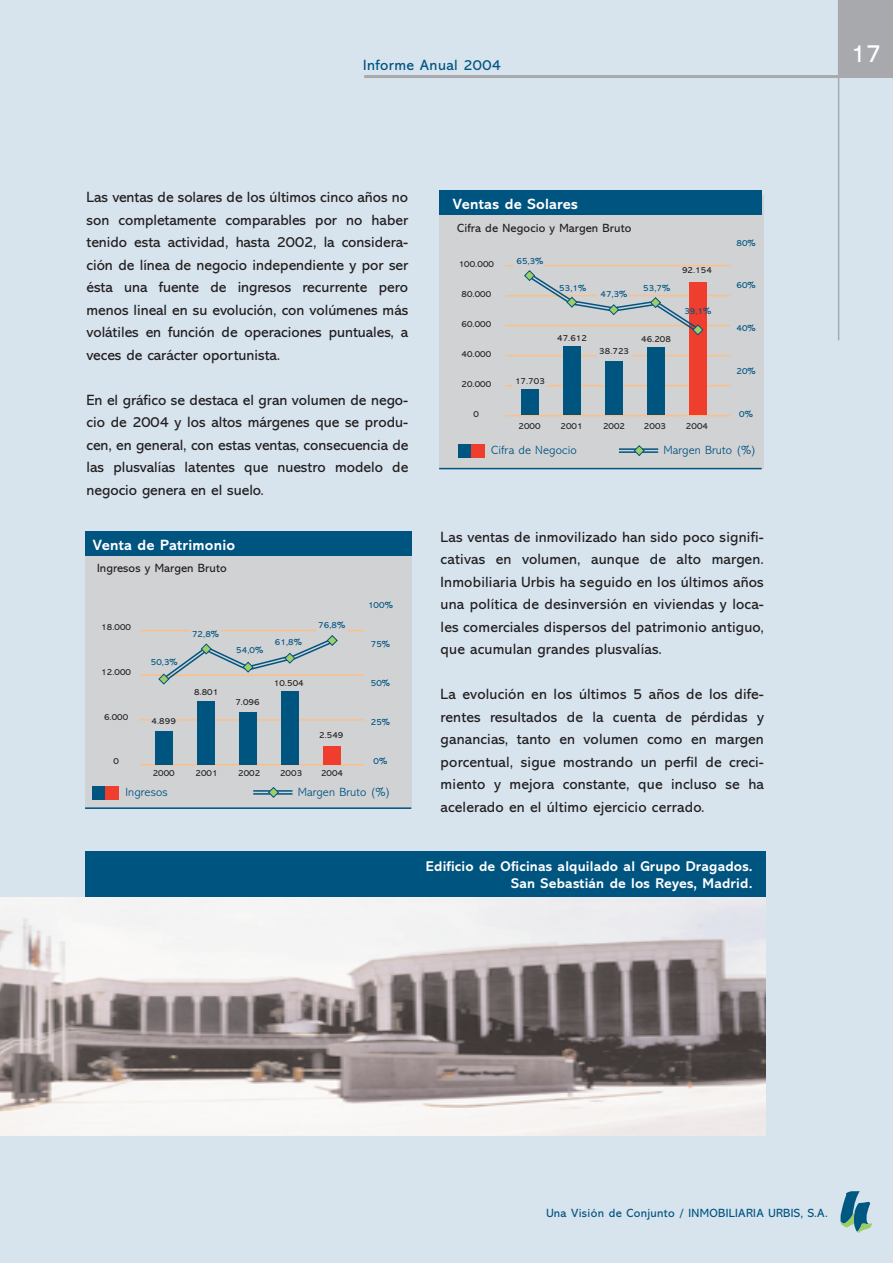
<style>
.page{position:relative;width:893px;height:1263px;background:#d7e4ee}
.page>*{position:absolute;margin:0;border:0;box-sizing:border-box;transform-origin:0 0}
.t1{font:25.5px "Abadi";color:#fff}
.t2{font:15px/22.5px "Abadi";letter-spacing:.005em;color:#231f20;text-align:justify}
.t3{font:700 15px "Abadi";letter-spacing:.015em;color:#fff}
.t4{font:15px "Abadi";letter-spacing:.025em;color:#005480}
.t5{font:700 14.25px/16.5px "Abadi";letter-spacing:.015em;color:#fff;text-align:right}
.t6{font:300 12px "Abadi";letter-spacing:.01em;color:#005480}
.t7{font:12px "Abadi";letter-spacing:.01em;color:#231f20}
.t8{font:12px "Abadi";letter-spacing:.025em;color:#005480}
.t9{font:9px "Abadi";letter-spacing:.01em;color:#231f20}
.t10{font:9px "Abadi";letter-spacing:.01em;color:#005480}
</style>
<div class="page">
<div style="left:839px;top:0;width:54px;height:76px;background:#a8a9ad"></div>
<hr style="left:364px;top:75px;width:529px;height:3px;background:#a8a9ad">
<hr style="left:838px;top:0;width:1px;height:340px;background:#a8a9ad">
<svg style="left:840px;top:1191px;width:32px;height:41px"></svg>
<div style="left:85px;top:535px;width:326px;height:273px;background:#d1d2d4"></div>
<div style="left:85px;top:531px;width:326px;height:24px;background:#005480"></div>
<hr style="left:140px;top:630px;width:224px;height:1px;background:#fcc087">
<hr style="left:140px;top:674px;width:224px;height:2px;background:#fcc087">
<hr style="left:140px;top:719px;width:224px;height:2px;background:#fcc087">
<hr style="left:140px;top:764px;width:224px;height:1px;background:#fcc087">
<hr style="left:85px;top:807px;width:326px;height:2px;background:#005480">
<div style="left:155px;top:732px;width:18px;height:33px;background:#005480"></div>
<div style="left:197px;top:701px;width:18px;height:64px;background:#005480"></div>
<div style="left:239px;top:712px;width:18px;height:53px;background:#005480"></div>
<div style="left:281px;top:692px;width:18px;height:73px;background:#005480"></div>
<div style="left:323px;top:746px;width:18px;height:19px;background:#ef3e2e"></div>
<div style="left:150px;top:716px;width:28px;height:12px;background:#d1d2d4"></div>
<div style="left:191px;top:630px;width:30px;height:12px;background:#d1d2d4"></div>
<div style="left:317px;top:620px;width:30px;height:12px;background:#d1d2d4"></div>
<div style="left:92px;top:786px;width:14px;height:14px;background:#005480"></div>
<div style="left:106px;top:786px;width:13px;height:14px;background:#ef3e2e"></div>
<hr style="left:253px;top:790px;width:39px;height:2px;background:#005480">
<hr style="left:253px;top:793px;width:39px;height:2px;background:#005480">
<svg style="left:268px;top:787px;width:11px;height:11px"></svg>
<svg style="left:158px;top:635px;width:180px;height:50px"></svg>
<div style="left:439px;top:195px;width:324px;height:274px;background:#d1d2d4"></div>
<div style="left:439px;top:190px;width:323px;height:25px;background:#005480"></div>
<hr style="left:506px;top:265px;width:224px;height:1px;background:#fcc087">
<hr style="left:506px;top:295px;width:224px;height:1px;background:#fcc087">
<hr style="left:506px;top:325px;width:224px;height:1px;background:#fcc087">
<hr style="left:506px;top:355px;width:224px;height:1px;background:#fcc087">
<hr style="left:506px;top:385px;width:224px;height:1px;background:#fcc087">
<hr style="left:506px;top:415px;width:224px;height:1px;background:#fcc087">
<hr style="left:439px;top:468px;width:323px;height:1px;background:#005480">
<div style="left:521px;top:389px;width:18px;height:26px;background:#005480"></div>
<div style="left:563px;top:347px;width:18px;height:68px;background:#005480"></div>
<div style="left:605px;top:361px;width:18px;height:54px;background:#005480"></div>
<div style="left:647px;top:347px;width:18px;height:68px;background:#005480"></div>
<div style="left:689px;top:282px;width:17px;height:133px;background:#ef3e2e"></div>
<div style="left:513px;top:377px;width:33px;height:12px;background:#d1d2d4"></div>
<div style="left:515px;top:256px;width:30px;height:12px;background:#d1d2d4"></div>
<div style="left:597px;top:347px;width:35px;height:13px;background:#d1d2d4"></div>
<div style="left:458px;top:444px;width:13px;height:14px;background:#005480"></div>
<div style="left:471px;top:444px;width:14px;height:14px;background:#ef3e2e"></div>
<hr style="left:619px;top:448px;width:39px;height:2px;background:#005480">
<hr style="left:619px;top:451px;width:39px;height:2px;background:#005480">
<svg style="left:633px;top:445px;width:12px;height:11px"></svg>
<svg style="left:524px;top:270px;width:180px;height:66px"></svg>
<div style="left:85px;top:851px;width:680px;height:57px;background:#005480"></div>
<img style="left:0;top:897px;width:765px;height:238px">
<p class="t4" style="left:363px;top:60px;width:139px">Informe Anual 2004</p>
<p class="t2" style="left:87px;top:187px;width:323px">Las ventas de solares de los últimos cinco años no son completamente comparables por no haber tenido esta actividad, hasta 2002, la considera&shy;ción de línea de negocio independiente y por ser ésta una fuente de ingresos recurrente pero menos lineal en su evolución, con volúmenes más volátiles en función de operaciones puntuales, a veces de carácter oportunista.</p>
<p class="t2" style="left:87px;top:390px;width:323px">En el gráfico se destaca el gran volumen de nego&shy;cio de 2004 y los altos márgenes que se produ&shy;cen, en general, con estas ventas, consecuencia de las plusvalías latentes que nuestro modelo de negocio genera en el suelo.</p>
<p class="t3" style="left:93px;top:539px;width:144px">Venta de Patrimonio</p>
<p class="t7" style="left:97px;top:564px;width:131px">Ingresos y Margen Bruto</p>
<p class="t9" style="left:101px;top:624px;width:31px">18.000</p>
<p class="t9" style="left:101px;top:669px;width:31px">12.000</p>
<p class="t9" style="left:104px;top:714px;width:26px">6.000</p>
<p class="t9" style="left:113px;top:758px;width:7px">0</p>
<p class="t10" style="left:151px;top:659px;width:28px">50,3%</p>
<p class="t9" style="left:152px;top:718px;width:26px">4.899</p>
<p class="t10" style="left:192px;top:631px;width:28px">72,8%</p>
<p class="t9" style="left:194px;top:688px;width:26px">8.801</p>
<p class="t10" style="left:236px;top:647px;width:28px">54,0%</p>
<p class="t9" style="left:235px;top:698px;width:26px">7.096</p>
<p class="t10" style="left:275px;top:639px;width:28px">61,8%</p>
<p class="t9" style="left:274px;top:680px;width:31px">10.504</p>
<p class="t10" style="left:318px;top:621px;width:28px">76,8%</p>
<p class="t9" style="left:319px;top:731px;width:26px">2.549</p>
<p class="t9" style="left:153px;top:770px;width:24px">2000</p>
<p class="t9" style="left:195px;top:770px;width:24px">2001</p>
<p class="t9" style="left:238px;top:770px;width:24px">2002</p>
<p class="t9" style="left:280px;top:770px;width:24px">2003</p>
<p class="t9" style="left:321px;top:770px;width:24px">2004</p>
<p class="t10" style="left:368px;top:602px;width:26px">100%</p>
<p class="t10" style="left:371px;top:641px;width:21px">75%</p>
<p class="t10" style="left:371px;top:680px;width:21px">50%</p>
<p class="t10" style="left:371px;top:719px;width:21px">25%</p>
<p class="t10" style="left:374px;top:758px;width:15px">0%</p>
<p class="t6" style="left:125px;top:788px;width:44px">Ingresos</p>
<p class="t6" style="left:298px;top:788px;width:94px">Margen Bruto (%)</p>
<p class="t3" style="left:453px;top:199px;width:126px">Ventas de Solares</p>
<p class="t7" style="left:457px;top:224px;width:176px">Cifra de Negocio y Margen Bruto</p>
<p class="t9" style="left:459px;top:261px;width:37px">100.000</p>
<p class="t9" style="left:461px;top:291px;width:31px">80.000</p>
<p class="t9" style="left:461px;top:321px;width:31px">60.000</p>
<p class="t9" style="left:461px;top:351px;width:31px">40.000</p>
<p class="t9" style="left:461px;top:381px;width:31px">20.000</p>
<p class="t9" style="left:474px;top:411px;width:7px">0</p>
<p class="t9" style="left:518px;top:423px;width:24px">2000</p>
<p class="t9" style="left:560px;top:423px;width:24px">2001</p>
<p class="t9" style="left:603px;top:423px;width:24px">2002</p>
<p class="t9" style="left:644px;top:423px;width:24px">2003</p>
<p class="t9" style="left:686px;top:423px;width:24px">2004</p>
<p class="t10" style="left:516px;top:258px;width:28px">65,3%</p>
<p class="t9" style="left:682px;top:267px;width:31px">92.154</p>
<p class="t10" style="left:643px;top:285px;width:28px">53,7%</p>
<p class="t10" style="left:559px;top:285px;width:28px">53,1%</p>
<p class="t10" style="left:600px;top:291px;width:28px">47,3%</p>
<p class="t10" style="left:684px;top:308px;width:28px">39,1%</p>
<p class="t9" style="left:557px;top:334px;width:31px">47.612</p>
<p class="t9" style="left:641px;top:336px;width:31px">46.208</p>
<p class="t9" style="left:599px;top:348px;width:31px">38.723</p>
<p class="t9" style="left:515px;top:378px;width:31px">17.703</p>
<p class="t10" style="left:736px;top:239px;width:21px">80%</p>
<p class="t10" style="left:736px;top:282px;width:21px">60%</p>
<p class="t10" style="left:736px;top:325px;width:21px">40%</p>
<p class="t10" style="left:736px;top:368px;width:21px">20%</p>
<p class="t10" style="left:739px;top:410px;width:15px">0%</p>
<p class="t6" style="left:491px;top:446px;width:87px">Cifra de Negocio</p>
<p class="t6" style="left:663px;top:446px;width:94px">Margen Bruto (%)</p>
<p class="t2" style="left:441px;top:527px;width:325px">Las ventas de inmovilizado han sido poco signifi&shy;cativas en volumen, aunque de alto margen.<br>Inmobiliaria Urbis ha seguido en los últimos años una política de desinversión en viviendas y loca&shy;les comerciales dispersos del patrimonio antiguo, que acumulan grandes plusvalías.</p>
<p class="t2" style="left:441px;top:685px;width:325px">La evolución en los últimos 5 años de los dife&shy;rentes resultados de la cuenta de pérdidas y ganancias, tanto en volumen como en margen porcentual, sigue mostrando un perfil de creci&shy;miento y mejora constante, que incluso se ha acelerado en el último ejercicio cerrado.</p>
<p class="t5" style="left:426px;top:861px;width:328px">Edificio de Oficinas alquilado al Grupo Dragados.<br>San Sebastián de los Reyes, Madrid.</p>
<h1 class="t1" style="left:850px;top:44px;width:32px">17</h1>
<p class="t8" style="left:546px;top:1209px;width:283px">Una Visión de Conjunto / INMOBILIARIA URBIS, S.A.</p>
</div>
